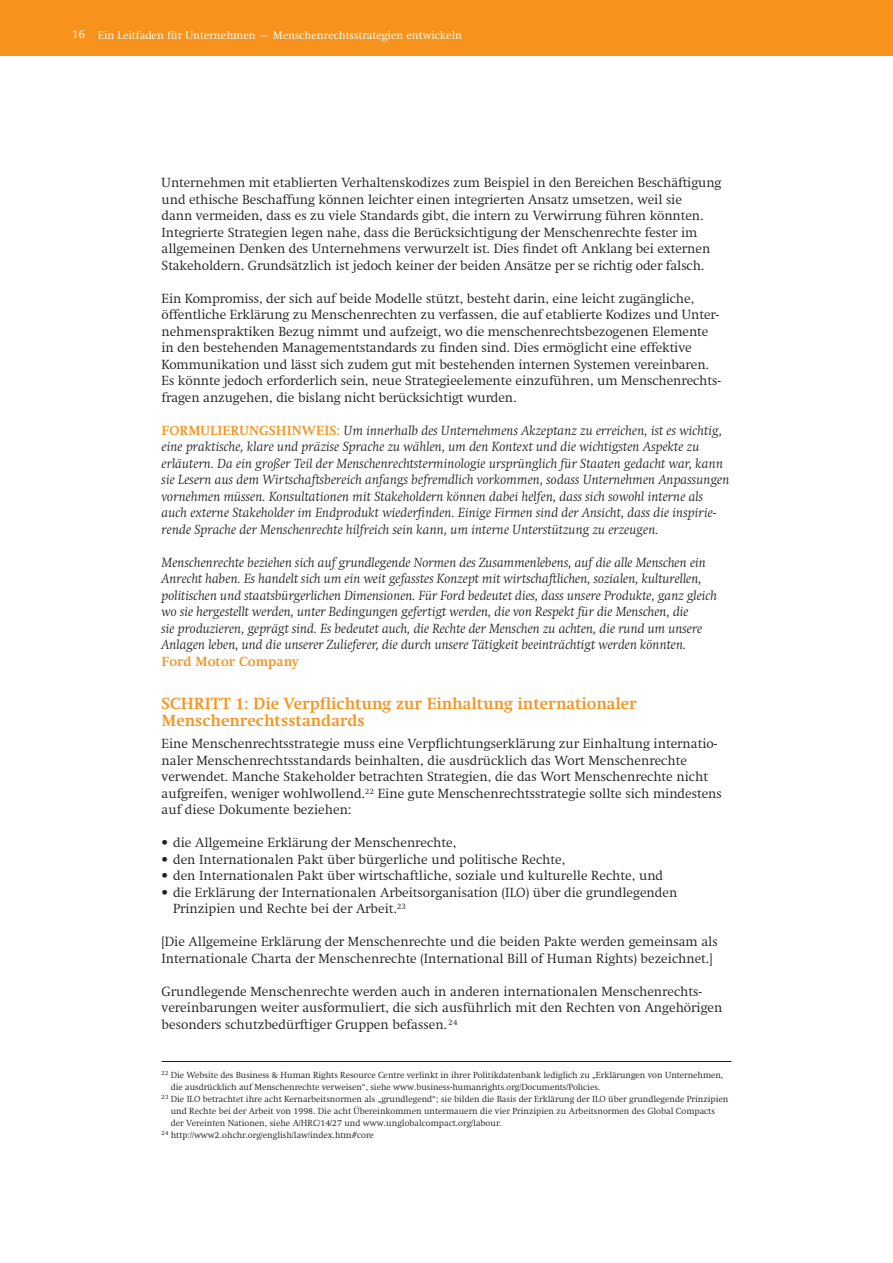
<style>
.page{position:relative;width:893px;height:1263px;background:#fff}
.page>*{position:absolute;margin:0;border:0;box-sizing:border-box;transform-origin:0 0}
.t1{font:700 16.5px/16.5px "Swift Com";color:#f7931d}
.t2{font:300 13.5px/16.5px "Swift Com";color:#231f20}
.t3{font:italic 300 13.5px/16.5px "Swift Com";letter-spacing:.005em;color:#231f20}
.t4{font:700 13.5px "Swift Com";letter-spacing:.005em;color:#f7931d}
.t5{font:300 11.25px "Swift Com";color:#fff}
.t6{font:300 9px "Swift Com";color:#231f20}
.s1{font-size:12px}
.s2{font-weight:700;font-style:normal;color:#f7931d}
</style>
<div class="page">
<div style="left:0;top:0;width:893px;height:55px;background:#f7931d"></div>
<hr style="left:162px;top:1061px;width:569px;height:1px;background:#231f20">
<p class="t5" style="left:72px;top:28px;width:391px"><span class="s1">16</span> Ein Leitfaden für Unternehmen – Menschenrechtsstrategien entwickeln</p>
<p class="t2" style="left:162px;top:174px;width:561px">Unternehmen mit etablierten Verhaltenskodizes zum Beispiel in den Bereichen Beschäftigung und ethische Beschaffung können leichter einen integrierten Ansatz umsetzen, weil sie<br>dann vermeiden, dass es zu viele Standards gibt, die intern zu Verwirrung führen könnten.<br>Integrierte Strategien legen nahe, dass die Berücksichtigung der Menschenrechte fester im allgemeinen Denken des Unternehmens verwurzelt ist. Dies findet oft Anklang bei externen Stakeholdern. Grundsätzlich ist jedoch keiner der beiden Ansätze per se richtig oder falsch.</p>
<p class="t2" style="left:162px;top:290px;width:561px">Ein Kompromiss, der sich auf beide Modelle stützt, besteht darin, eine leicht zugängliche, öffentliche Erklärung zu Menschenrechten zu verfassen, die auf etablierte Kodizes und Unter&shy;nehmenspraktiken Bezug nimmt und aufzeigt, wo die menschenrechtsbezogenen Elemente in den bestehenden Managementstandards zu finden sind. Dies ermöglicht eine effektive Kommunikation und lässt sich zudem gut mit bestehenden internen Systemen vereinbaren.<br>Es könnte jedoch erforderlich sein, neue Strategieelemente einzuführen, um Menschenrechts&shy;fragen anzugehen, die bislang nicht berücksichtigt wurden.</p>
<p class="t3" style="left:162px;top:422px;width:569px"><span class="s2">FORMULIERUNGSHINWEIS:</span> Um innerhalb des Unternehmens Akzeptanz zu erreichen, ist es wichtig, eine praktische, klare und präzise Sprache zu wählen, um den Kontext und die wichtigsten Aspekte zu erläutern. Da ein großer Teil der Menschenrechtsterminologie ursprünglich für Staaten gedacht war, kann sie Lesern aus dem Wirtschaftsbereich anfangs befremdlich vorkommen, sodass Unternehmen Anpassungen vornehmen müssen. Konsultationen mit Stakeholdern können dabei helfen, dass sich sowohl interne als auch externe Stakeholder im Endprodukt wiederfinden. Einige Firmen sind der Ansicht, dass die inspirie&shy;rende Sprache der Menschenrechte hilfreich sein kann, um interne Unterstützung zu erzeugen.</p>
<p class="t3" style="left:162px;top:554px;width:557px">Menschenrechte beziehen sich auf grundlegende Normen des Zusammenlebens, auf die alle Menschen ein Anrecht haben. Es handelt sich um ein weit gefasstes Konzept mit wirtschaftlichen, sozialen, kulturellen, politischen und staatsbürgerlichen Dimensionen. Für Ford bedeutet dies, dass unsere Produkte, ganz gleich wo sie hergestellt werden, unter Bedingungen gefertigt werden, die von Respekt für die Menschen, die<br>sie produzieren, geprägt sind. Es bedeutet auch, die Rechte der Menschen zu achten, die rund um unsere Anlagen leben, und die unserer Zulieferer, die durch unsere Tätigkeit beeinträchtigt werden könnten.</p>
<p class="t4" style="left:162px;top:653px;width:139px">Ford Motor Company</p>
<p class="t1" style="left:162px;top:695px;width:477px">SCHRITT 1: Die Verpflichtung zur Einhaltung internationaler<br>Menschenrechtsstandards</p>
<p class="t2" style="left:162px;top:735px;width:562px">Eine Menschenrechtsstrategie muss eine Verpflichtungserklärung zur Einhaltung internatio&shy;naler Menschenrechtsstandards beinhalten, die ausdrücklich das Wort Menschenrechte verwendet. Manche Stakeholder betrachten Strategien, die das Wort Menschenrechte nicht aufgreifen, weniger wohlwollend.<sup>22</sup> Eine gute Menschenrechtsstrategie sollte sich mindestens auf diese Dokumente beziehen:</p>
<p class="t2" style="left:162px;top:834px;width:296px">• die Allgemeine Erklärung der Menschenrechte,</p>
<p class="t2" style="left:162px;top:851px;width:405px">• den Internationalen Pakt über bürgerliche und politische Rechte,</p>
<p class="t2" style="left:162px;top:867px;width:503px">• den Internationalen Pakt über wirtschaftliche, soziale und kulturelle Rechte, und</p>
<p class="t2" style="left:173px;top:884px;width:506px;text-indent:-11px">• die Erklärung der Internationalen Arbeitsorganisation (ILO) über die grundlegenden<br>Prinzipien und Rechte bei der Arbeit.<sup>23</sup></p>
<p class="t2" style="left:162px;top:933px;width:558px">[Die Allgemeine Erklärung der Menschenrechte und die beiden Pakte werden gemeinsam als<br>Internationale Charta der Menschenrechte (International Bill of Human Rights) bezeichnet.]</p>
<p class="t2" style="left:162px;top:983px;width:562px">Grundlegende Menschenrechte werden auch in anderen internationalen Menschenrechts&shy;vereinbarungen weiter ausformuliert, die sich ausführlich mit den Rechten von Angehörigen besonders schutzbedürftiger Gruppen befassen. <sup>24</sup></p>
<p class="t6" style="left:162px;top:1069px;width:563px"><sup>22</sup> Die Website des Business &amp; Human Rights Resource Centre verlinkt in ihrer Politikdatenbank lediglich zu „Erklärungen von Unternehmen,</p>
<p class="t6" style="left:171px;top:1081px;width:431px">die ausdrücklich auf Menschenrechte verweisen“, siehe www.business-humanrights.org/Documents/Policies.</p>
<p class="t6" style="left:162px;top:1093px;width:568px"><sup>23</sup> Die ILO betrachtet ihre acht Kernarbeitsnormen als „grundlegend“; sie bilden die Basis der Erklärung der ILO über grundlegende Prinzipien</p>
<p class="t6" style="left:171px;top:1105px;width:546px">und Rechte bei der Arbeit von 1998. Die acht Übereinkommen untermauern die vier Prinzipien zu Arbeitsnormen des Global Compacts</p>
<p class="t6" style="left:171px;top:1117px;width:332px">der Vereinten Nationen, siehe A/HRC/14/27 und www.unglobalcompact.org/labour.</p>
<p class="t6" style="left:162px;top:1129px;width:214px"><sup>24</sup> http://www2.ohchr.org/english/law/index.htm#core</p>
</div>
